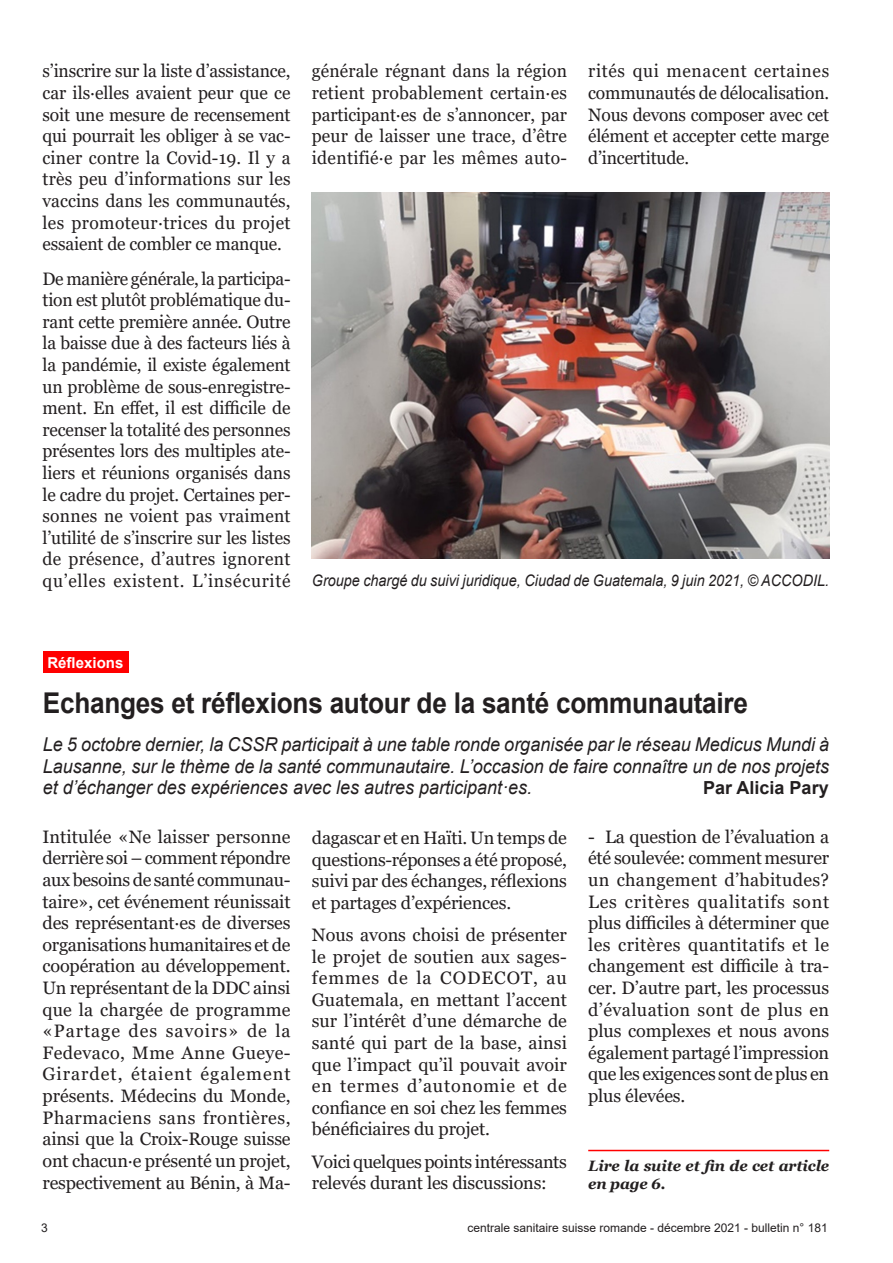
<style>
.page{position:relative;width:893px;height:1263px;background:#fff}
.page>*{position:absolute;margin:0;border:0;box-sizing:border-box;transform-origin:0 0}
.t1{font:700 28.65px "Arial";letter-spacing:-.01em;color:#231f20;scale:.92 1}
.t2{font:italic 19.05px/21.6px "Arial";color:#231f20;text-align:justify;scale:.94 1}
.t3{font:18px/21.6px "Georgia";letter-spacing:-.01em;color:#231f20;text-align:justify}
.t4{font:700 18px "Arial";color:#231f20}
.t5{font:italic 15.9px "Arial";color:#231f20;scale:.91 1}
.t6{font:italic 700 15px/18px "Georgia";letter-spacing:-.01em;color:#231f20}
.t7{font:700 15px "Arial";color:#fff}
.t8{font:12px "Arial";color:#231f20}
</style>
<div class="page">
<img style="left:312px;top:192px;width:517px;height:367px">
<div style="left:43px;top:651px;width:86px;height:22px;background:#f00"></div>
<hr style="left:588px;top:1150px;width:241px;height:1px;background:#f00">
<p class="t3" style="left:43px;top:61px;width:250px">s’inscrire sur la liste d’assistance, car ils·elles avaient peur que ce soit une mesure de recensement qui pourrait les obliger à se vac&shy;ciner contre la Covid-19. Il y a très peu d’informations sur les vaccins dans les communautés, les promoteur·trices du projet essaient de combler ce manque.</p>
<p class="t3" style="left:43px;top:268px;width:250px">De manière générale, la participa&shy;tion est plutôt problématique du&shy;rant cette première année. Outre la baisse due à des facteurs liés à la pandémie, il existe également un problème de sous-enregistre&shy;ment. En effet, il est difficile de recenser la totalité des personnes présentes lors des multiples ate&shy;liers et réunions organisés dans le cadre du projet. Certaines per&shy;sonnes ne voient pas vraiment l’utilité de s’inscrire sur les listes de présence, d’autres ignorent qu’elles existent. L’insécurité</p>
<p class="t3" style="left:312px;top:61px;width:257px">générale régnant dans la région retient probablement certain·es participant·es de s’annoncer, par peur de laisser une trace, d’être identifié·e par les mêmes auto-</p>
<p class="t3" style="left:588px;top:61px;width:242px">rités qui menacent certaines communautés de délocalisation.<br>Nous devons composer avec cet élément et accepter cette marge d’incertitude.</p>
<p class="t5" style="left:312px;top:570px;width:570px">Groupe chargé du suivi juridique, Ciudad de Guatemala, 9 juin 2021, © ACCODIL.</p>
<p class="t7" style="left:47px;top:652px;width:77px">Réflexions</p>
<p class="t1" style="left:43px;top:682px;width:768px">Echanges et réflexions autour de la santé communautaire</p>
<p class="t2" style="left:43px;top:734px;width:838px">Le 5 octobre dernier, la CSSR participait à une table ronde organisée par le réseau Medicus Mundi à Lausanne, sur le thème de la santé communautaire. L’occasion de faire connaître un de nos projets et d’échanger des expériences avec les autres participant·es.</p>
<p class="t4" style="left:703px;top:775px;width:127px">Par Alicia Pary</p>
<p class="t3" style="left:43px;top:826px;width:250px">Intitulée «Ne laisser personne derrière soi – comment répondre aux besoins de santé communau&shy;taire», cet événement réunissait des représentant·es de diverses organisations humanitaires et de coopération au développement.<br>Un représentant de la DDC ainsi que la chargée de programme «Partage des savoirs» de la Fedevaco, Mme Anne Gueye-Girardet, étaient également présents. Médecins du Monde, Pharmaciens sans frontières, ainsi que la Croix-Rouge suisse ont chacun·e présenté un projet, respectivement au Bénin, à Ma-</p>
<p class="t3" style="left:312px;top:827px;width:257px">dagascar et en Haïti. Un temps de questions-réponses a été proposé, suivi par des échanges, réflexions et partages d’expériences.</p>
<p class="t3" style="left:312px;top:924px;width:257px">Nous avons choisi de présenter le projet de soutien aux sages&shy;femmes de la CODECOT, au Guatemala, en mettant l’accent sur l’intérêt d’une démarche de santé qui part de la base, ainsi que l’impact qu’il pouvait avoir en termes d’autonomie et de confiance en soi chez les femmes bénéficiaires du projet.</p>
<p class="t3" style="left:312px;top:1151px;width:257px">Voici quelques points intéressants relevés durant les discussions:</p>
<p class="t3" style="left:588px;top:826px;width:243px">- La question de l’évaluation a été soulevée: comment mesurer un changement d’habitudes?<br>Les critères qualitatifs sont plus difficiles à déterminer que les critères quantitatifs et le changement est difficile à tra&shy;cer. D’autre part, les processus d’évaluation sont de plus en plus complexes et nous avons également partagé l’impression que les exigences sont de plus en plus élevées.</p>
<p class="t6" style="left:588px;top:1157px;width:242px">Lire la suite et fin de cet article en page 6.</p>
<p class="t8" style="left:41px;top:1219px;width:8px">3</p>
<p class="t8" style="left:467px;top:1219px;width:362px">centrale sanitaire suisse romande - décembre 2021 - bulletin n° 181</p>
</div>
